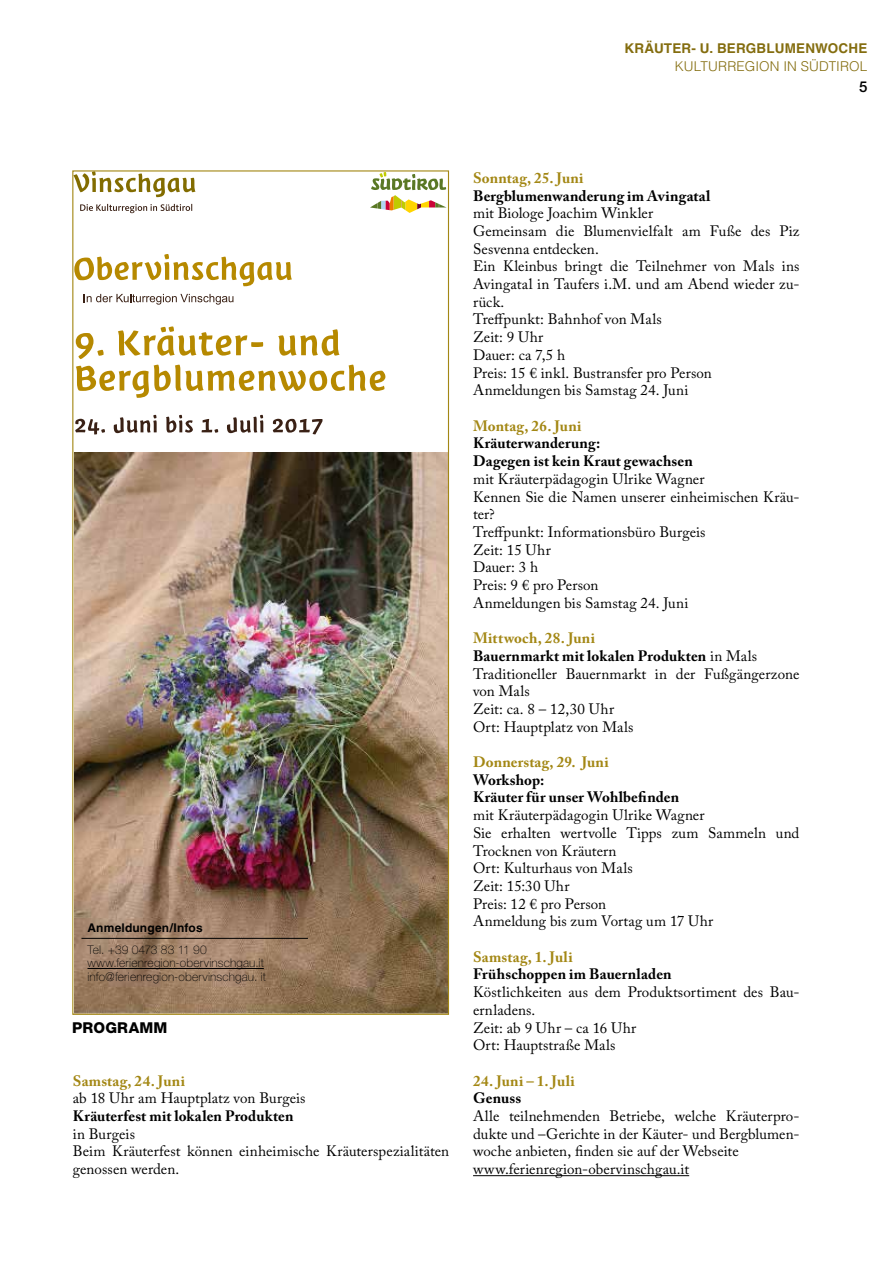
<style>
.page{position:relative;width:893px;height:1263px;background:#fff}
.page>*{position:absolute;margin:0;border:0;box-sizing:border-box;transform-origin:0 0}
.t1{font:15px/17.7px "Adobe Caslon Pro";letter-spacing:.005em;color:#000}
.t2{font:700 15px/17.7px "Adobe Caslon Pro";letter-spacing:.01em;color:#000}
.t3{font:700 15px "Adobe Caslon Pro";letter-spacing:.015em;color:#a38714}
.t4{font:800 15px "Helvetica Neue";letter-spacing:.015em;color:#000}
.t5{font:500 15px "Helvetica Neue";color:#000}
.t6{font:700 13.5px "Helvetica";letter-spacing:.015em;color:#846d0f}
.t7{font:300 13.5px "Helvetica";letter-spacing:.01em;color:#846d0f}
.t8{font:100 12px/13.5px "Helvetica Neue";letter-spacing:.015em;color:#000}
.t9{font:700 12px "Helvetica";letter-spacing:.015em;color:#000}
.s1{font-weight:700;color:#a38714}
.s2{font-weight:700}
</style>
<div class="page">
<svg style="left:74px;top:172px;width:122px;height:25px"></svg>
<svg style="left:80px;top:204px;width:112px;height:9px"></svg>
<svg style="left:370px;top:172px;width:77px;height:41px"></svg>
<svg style="left:74px;top:254px;width:218px;height:32px"></svg>
<svg style="left:84px;top:294px;width:149px;height:11px"></svg>
<svg style="left:76px;top:333px;width:28px;height:26px"></svg>
<svg style="left:118px;top:326px;width:145px;height:30px"></svg>
<svg style="left:278px;top:329px;width:62px;height:27px"></svg>
<svg style="left:76px;top:365px;width:309px;height:33px"></svg>
<svg style="left:75px;top:419px;width:30px;height:15px"></svg>
<svg style="left:114px;top:415px;width:43px;height:18px"></svg>
<svg style="left:166px;top:415px;width:27px;height:18px"></svg>
<svg style="left:202px;top:419px;width:16px;height:14px"></svg>
<svg style="left:227px;top:415px;width:36px;height:18px"></svg>
<svg style="left:273px;top:419px;width:49px;height:15px"></svg>
<img style="left:74px;top:452px;width:373px;height:561px">
<hr style="left:473px;top:1175px;width:216px;height:1px;background:#000">
<hr style="left:81px;top:938px;width:227px;height:1px;background:#000">
<hr style="left:87px;top:968px;width:177px;height:1px;background:#000">
<p class="t6" style="left:624px;top:40px;width:245px">KRÄUTER- U. BERGBLUMENWOCHE</p>
<p class="t7" style="left:675px;top:58px;width:194px">KULTURREGION IN SÜDTIROL</p>
<p class="t5" style="left:859px;top:78px;width:10px">5</p>
<p class="t9" style="left:87px;top:920px;width:117px">Anmeldungen/Infos</p>
<p class="t8" style="left:87px;top:943px;width:180px">Tel. +39 0473 83 11 90 www.ferienregion-obervinschgau.it info@ferienregion-obervinschgau. it</p>
<p class="t4" style="left:72px;top:1018px;width:97px">PROGRAMM</p>
<p class="t3" style="left:73px;top:1072px;width:114px">Samstag, 24. Juni</p>
<p class="t1" style="left:73px;top:1089px;width:234px">ab 18 Uhr am Hauptplatz von Burgeis</p>
<p class="t2" style="left:73px;top:1107px;width:222px">Kräuterfest mit lokalen Produkten</p>
<p class="t1" style="left:73px;top:1125px;width:378px">in Burgeis<br>Beim Kräuterfest können einheimische Kräuterspezialitäten genossen werden.</p>
<p class="t3" style="left:473px;top:169px;width:112px">Sonntag, 25. Juni</p>
<p class="t2" style="left:473px;top:187px;width:239px">Bergblumenwanderung im Avingatal</p>
<p class="t1" style="left:473px;top:204px;width:328px">mit Biologe Joachim Winkler<br>Gemeinsam die Blumenvielfalt am Fuße des Piz<br>Sesvenna entdecken.<br>Ein Kleinbus bringt die Teilnehmer von Mals ins<br>Avingatal in Taufers i.M. und am Abend wieder zu&shy;rück.<br>Treffpunkt: Bahnhof von Mals<br>Zeit: 9 Uhr<br>Dauer: ca 7,5 h<br>Preis: 15 € inkl. Bustransfer pro Person<br>Anmeldungen bis Samstag 24. Juni</p>
<p class="t3" style="left:473px;top:417px;width:110px">Montag, 26. Juni</p>
<p class="t2" style="left:473px;top:434px;width:221px">Kräuterwanderung:<br>Dagegen ist kein Kraut gewachsen</p>
<p class="t1" style="left:473px;top:470px;width:328px">mit Kräuterpädagogin Ulrike Wagner<br>Kennen Sie die Namen unserer einheimischen Kräu&shy;ter?<br>Treffpunkt: Informationsbüro Burgeis<br>Zeit: 15 Uhr<br>Dauer: 3 h<br>Preis: 9 € pro Person<br>Anmeldungen bis Samstag 24. Juni</p>
<p class="t1" style="left:473px;top:629px;width:328px"><span class="s1">Mittwoch, 28. Juni<br></span><span class="s2">Bauernmarkt mit lokalen Produkten</span> in Mals<br>Traditioneller Bauernmarkt in der Fußgängerzone von Mals<br>Zeit: ca. 8 – 12,30 Uhr<br>Ort: Hauptplatz von Mals</p>
<p class="t3" style="left:473px;top:753px;width:137px">Donnerstag, 29. Juni</p>
<p class="t2" style="left:473px;top:771px;width:208px">Workshop:<br>Kräuter für unser Wohlbefinden</p>
<p class="t1" style="left:473px;top:806px;width:328px">mit Kräuterpädagogin Ulrike Wagner<br>Sie erhalten wertvolle Tipps zum Sammeln und<br>Trocknen von Kräutern<br>Ort: Kulturhaus von Mals<br>Zeit: 15:30 Uhr<br>Preis: 12 € pro Person<br>Anmeldung bis zum Vortag um 17 Uhr</p>
<p class="t3" style="left:473px;top:948px;width:101px">Samstag, 1. Juli</p>
<p class="t2" style="left:473px;top:965px;width:200px">Frühschoppen im Bauernladen</p>
<p class="t1" style="left:473px;top:983px;width:328px">Köstlichkeiten aus dem Produktsortiment des Bau&shy;ernladens.<br>Zeit: ab 9 Uhr – ca 16 Uhr<br>Ort: Hauptstraße Mals</p>
<p class="t3" style="left:473px;top:1072px;width:103px">24. Juni – 1. Juli</p>
<p class="t2" style="left:473px;top:1089px;width:50px">Genuss</p>
<p class="t1" style="left:473px;top:1107px;width:328px">Alle teilnehmenden Betriebe, welche Kräuterpro&shy;dukte und –Gerichte in der Käuter- und Bergblumen&shy;woche anbieten, finden sie auf der Webseite www.ferienregion-obervinschgau.it</p>
</div>
